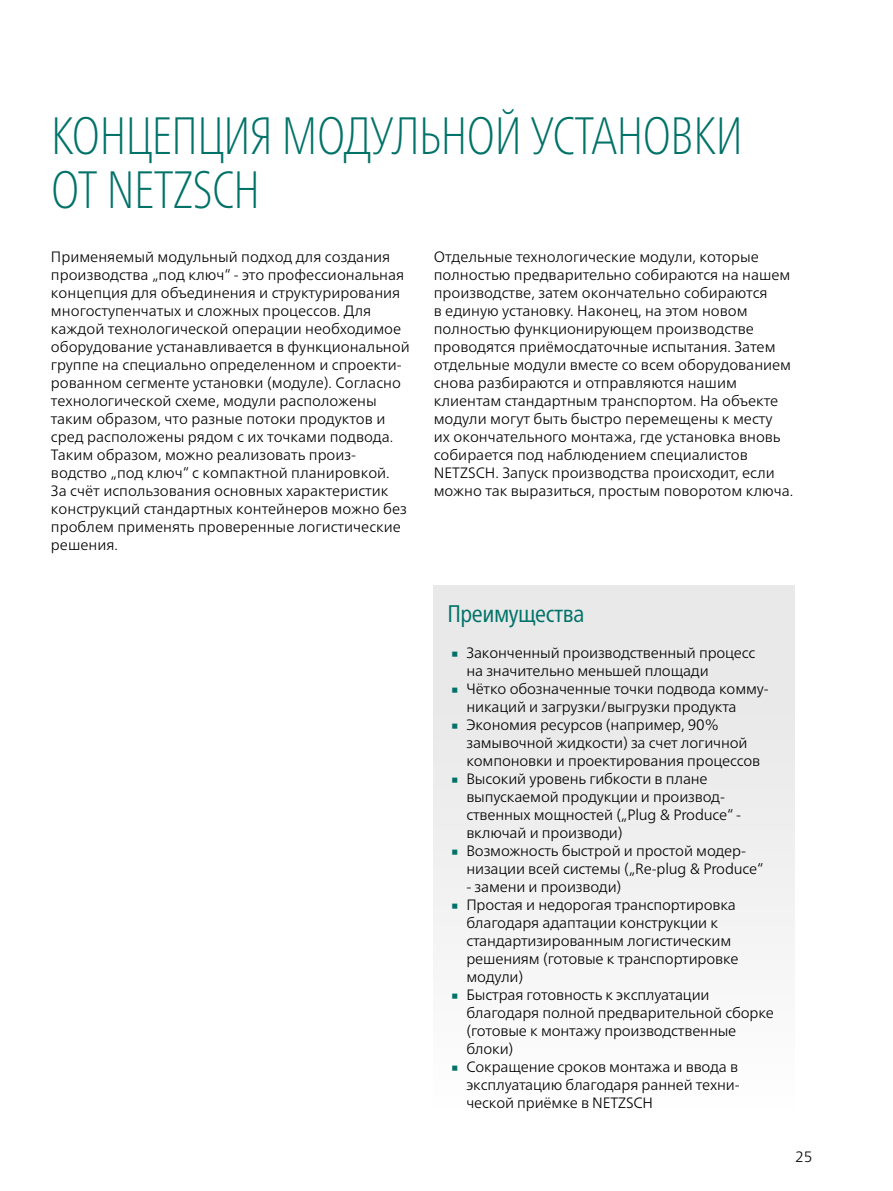
<style>
.page{position:relative;width:893px;height:1191px;background:#fff}
.page>*{position:absolute;margin:0;border:0;box-sizing:border-box;transform-origin:0 0}
.t1{font:100 condensed 52.5px/54px "Frutiger Neue LTW1 G";letter-spacing:-.01em;color:#007268;scale:.93 1}
.t2{font:45px "Frutiger Neue LTW1 G";color:#007268}
.t3{font:condensed 24px "Frutiger Neue LTW1 G";letter-spacing:-.02em;color:#007268}
.t4{font:300 15px/18px "Frutiger Neue LTW1 G";color:#000}
</style>
<div class="page">
<div style="left:434px;top:585px;width:361px;height:523px;background:#e9e9e9"></div>
<h1 class="t1" style="left:51px;top:105px;width:745px">КОНЦЕПЦИЯ МОДУЛЬНОЙ УСТАНОВКИ<br>ОТ NETZSCH</h1>
<p class="t4" style="left:51px;top:247px;width:360px">Применяемый модульный подход для создания производства „под ключ“ - это профессиональная концепция для объединения и структурирования многоступенчатых и сложных процессов. Для каждой технологической операции необходимое оборудование устанавливается в функциональной группе на специально определенном и спроекти&shy;рованном сегменте установки (модуле). Согласно технологической схеме, модули расположены таким образом, что разные потоки продуктов и сред расположены рядом с их точками подвода.<br>Таким образом, можно реализовать произ&shy;водство „под ключ“ с компактной планировкой.<br>За счёт использования основных характеристик конструкций стандартных контейнеров можно без проблем применять проверенные логистические решения.</p>
<p class="t4" style="left:434px;top:247px;width:361px">Отдельные технологические модули, которые полностью предварительно собираются на нашем производстве, затем окончательно собираются<br>в единую установку. Наконец, на этом новом полностью функционирующем производстве проводятся приёмосдаточные испытания. Затем отдельные модули вместе со всем оборудованием снова разбираются и отправляются нашим клиентам стандартным транспортом. На объекте модули могут быть быстро перемещены к месту<br>их окончательного монтажа, где установка вновь собирается под наблюдением специалистов NETZSCH. Запуск производства происходит, если можно так выразиться, простым поворотом ключа.</p>
<h3 class="t3" style="left:447px;top:596px;width:139px">Преимущества</h3>
<h2 class="t2" style="left:449px;top:623px;width:12px">∙</h2>
<p class="t4" style="left:466px;top:643px;width:290px">Законченный производственный процесс на значительно меньшей площади</p>
<h2 class="t2" style="left:449px;top:659px;width:12px">∙</h2>
<p class="t4" style="left:466px;top:679px;width:304px">Чётко обозначенные точки подвода комму&shy;никаций и загрузки/выгрузки продукта</p>
<h2 class="t2" style="left:449px;top:695px;width:12px">∙</h2>
<p class="t4" style="left:466px;top:715px;width:295px">Экономия ресурсов (например, 90% замывочной жидкости) за счет логичной компоновки и проектирования процессов</p>
<h2 class="t2" style="left:449px;top:749px;width:12px">∙</h2>
<p class="t4" style="left:466px;top:769px;width:276px">Высокий уровень гибкости в плане выпускаемой продукции и производ&shy;ственных мощностей („Plug &amp; Produce“ - включай и производи)</p>
<h2 class="t2" style="left:449px;top:821px;width:12px">∙</h2>
<p class="t4" style="left:466px;top:841px;width:299px">Возможность быстрой и простой модер&shy;низации всей системы („Re-plug &amp; Produce“</p>
<p class="t4" style="left:466px;top:877px;width:156px">- замени и производи)</p>
<h2 class="t2" style="left:449px;top:875px;width:12px">∙</h2>
<p class="t4" style="left:466px;top:895px;width:274px">Простая и недорогая транспортировка благодаря адаптации конструкции к стандартизированным логистическим решениям (готовые к транспортировке модули)</p>
<h2 class="t2" style="left:449px;top:965px;width:12px">∙</h2>
<p class="t4" style="left:466px;top:985px;width:309px">Быстрая готовность к эксплуатации благодаря полной предварительной сборке (готовые к монтажу производственные блоки)</p>
<h2 class="t2" style="left:449px;top:1037px;width:12px">∙</h2>
<p class="t4" style="left:466px;top:1057px;width:275px;text-align:justify">Сокращение сроков монтажа и ввода в эксплуатацию благодаря ранней техни&shy;ческой приёмке в NETZSCH</p>
<p class="t4" style="left:795px;top:1147px;width:19px">25</p>
</div>
